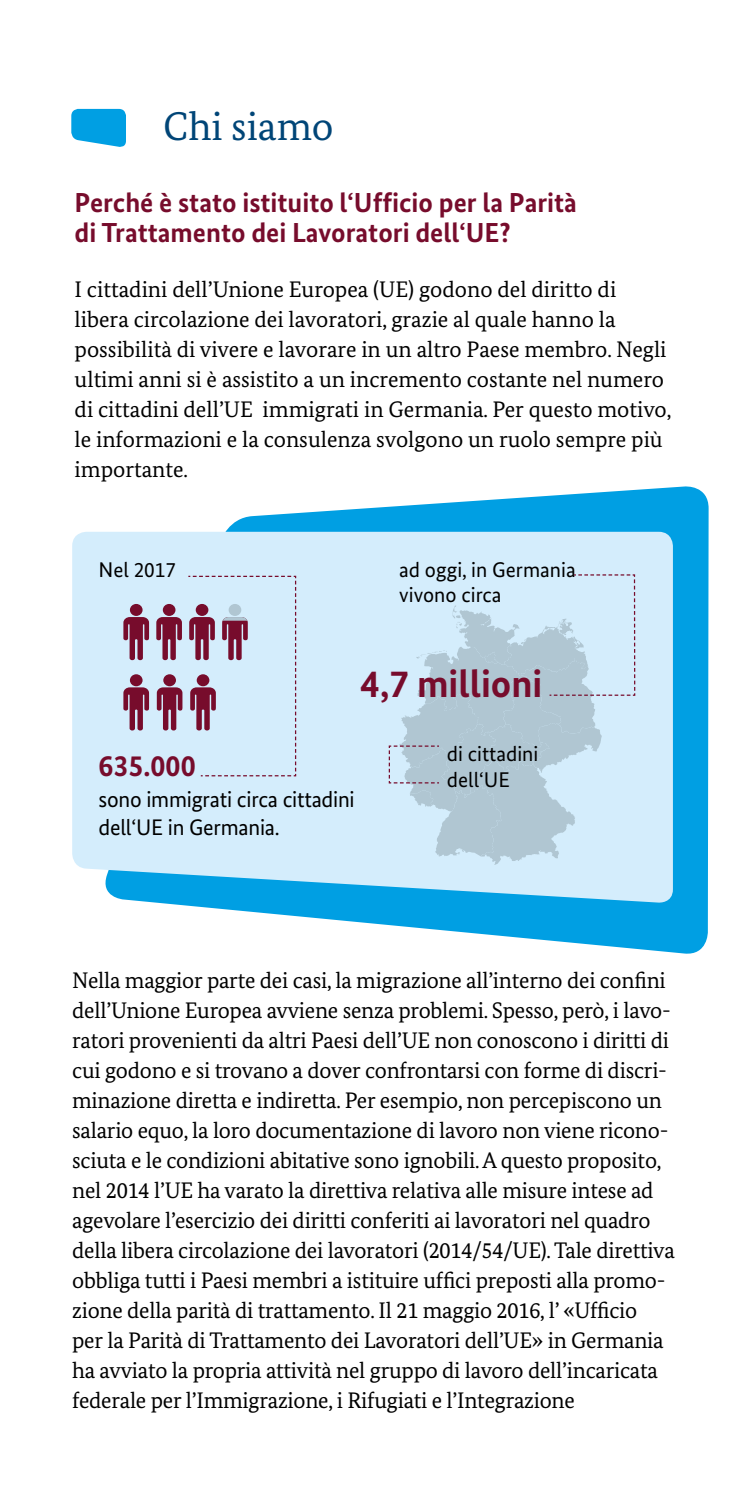
<style>
.page{position:relative;width:745px;height:1489px;background:#fff}
.page>*{position:absolute;margin:0;border:0;box-sizing:border-box;transform-origin:0 0}
.t1{font:40px "Bundes Serif";color:#004577}
.t2{font:700 39px "Bundes Sans";color:#770c2c}
.t3{font:700 30px "Bundes Sans";color:#770c2c}
.t4{font:700 27.5px/30px "Bundes Sans";color:#770c2c}
.t5{font:22.5px/30px "Bundes Serif";letter-spacing:-.01em;color:#000}
.t6{font:22.5px/27.5px "Bundes Sans";letter-spacing:-.01em;color:#000}
.t7{font:21.25px/25.5px "Bundes Sans";color:#000}
</style>
<div class="page">
<svg style="left:71px;top:109px;width:55px;height:38px;background:#1daae6"></svg>
<svg style="left:160px;top:486px;width:548px;height:468px;fill:#009fe3"></svg>
<svg style="left:72px;top:531px;width:600px;height:372px;background:#c3e6f9"></svg>
<svg style="left:123px;top:617px;width:26px;height:43px"></svg>
<div style="left:130px;top:604px;width:12px;height:12px;background:#770c2c;border-radius:50%"></div>
<svg style="left:123px;top:687px;width:26px;height:43px"></svg>
<div style="left:130px;top:674px;width:12px;height:12px;background:#770c2c;border-radius:50%"></div>
<svg style="left:156px;top:575px;width:140px;height:202px;background:#c4c9da"></svg>
<svg style="left:388px;top:573px;width:247px;height:291px;background:#c2d9e7"></svg>
<h1 class="t1" style="left:163px;top:102px;width:172px">Chi siamo</h1>
<h2 class="t4" style="left:74px;top:187px;width:503px">Perché è stato istituito l‘Ufficio per la Parità di Trattamento dei Lavoratori dell‘UE?</h2>
<p class="t5" style="left:74px;top:274px;width:598px">I cittadini dell’Unione Europea (UE) godono del diritto di libera circolazione dei lavoratori, grazie al quale hanno la possibilità di vivere e lavorare in un altro Paese membro. Negli ultimi anni si è assistito a un incremento costante nel numero di cittadini dell’UE immigrati in Germania. Per questo motivo, le informazioni e la consulenza svolgono un ruolo sempre più importante.</p>
<p class="t7" style="left:98px;top:556px;width:79px">Nel 2017</p>
<p class="t7" style="left:399px;top:556px;width:178px">ad oggi, in Germania vivono circa</p>
<p class="t2" style="left:360px;top:660px;width:183px">4,7 millioni</p>
<p class="t3" style="left:98px;top:747px;width:99px">635.000</p>
<p class="t6" style="left:98px;top:785px;width:257px">sono immigrati circa cittadini dell‘UE in Germania.</p>
<p class="t7" style="left:446px;top:740px;width:93px">di cittadini dell‘UE</p>
<p class="t5" style="left:72px;top:964px;width:603px">Nella maggior parte dei casi, la migrazione all’interno dei confini dell’Unione Europea avviene senza problemi. Spesso, però, i lavo&shy;ratori provenienti da altri Paesi dell’UE non conoscono i diritti di cui godono e si trovano a dover confrontarsi con forme di discri&shy;minazione diretta e indiretta. Per esempio, non percepiscono un salario equo, la loro documentazione di lavoro non viene ricono&shy;sciuta e le condizioni abitative sono ignobili. A questo proposito, nel 2014 l’UE ha varato la direttiva relativa alle misure intese ad agevolare l’esercizio dei diritti conferiti ai lavoratori nel quadro della libera circolazione dei lavoratori (2014/54/UE). Tale direttiva obbliga tutti i Paesi membri a istituire uffici preposti alla promo&shy;zione della parità di trattamento. Il 21 maggio 2016, l’ «Ufficio<br>per la Parità di Trattamento dei Lavoratori dell’UE» in Germania ha avviato la propria attività nel gruppo di lavoro dell’incaricata federale per l’Immigrazione, i Rifugiati e l’Integrazione</p>
</div>
